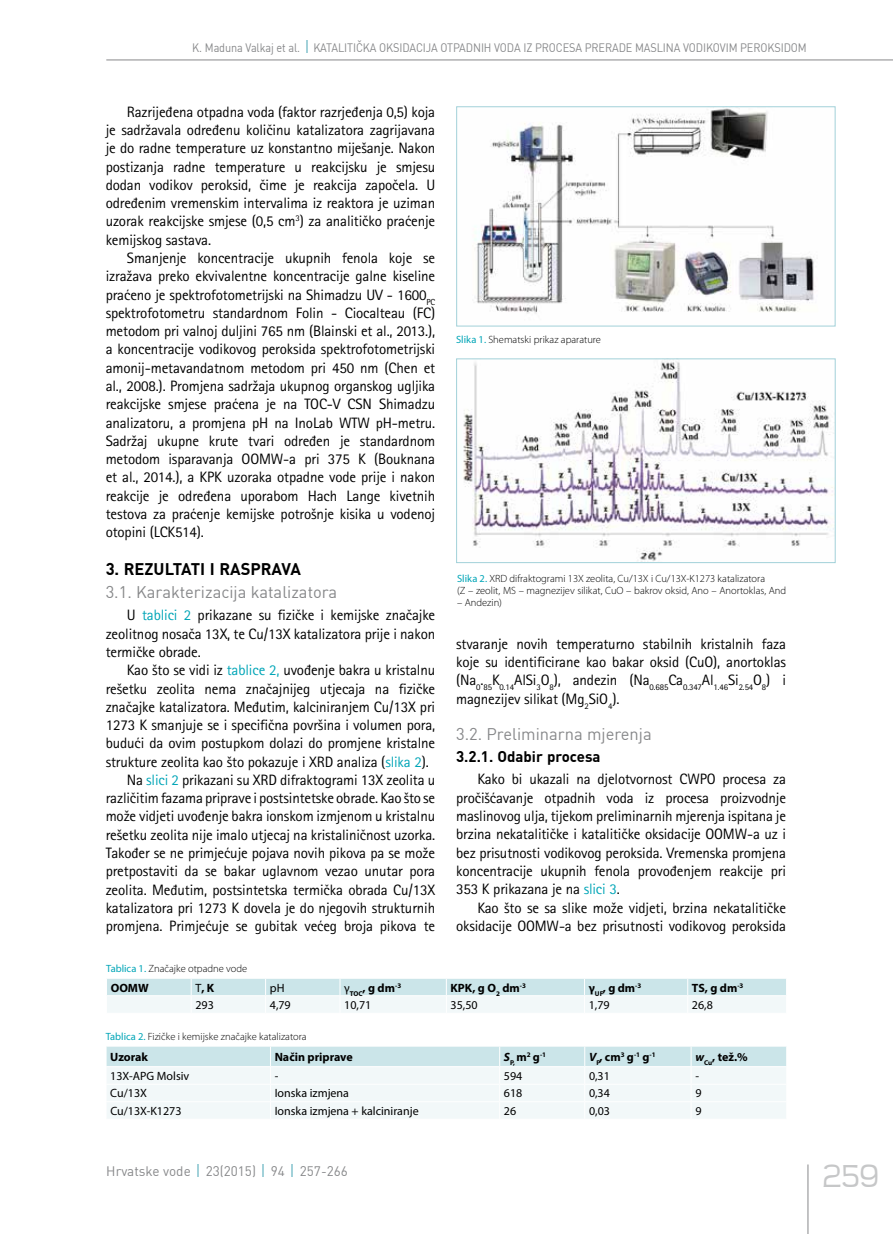
<style>
.page{position:relative;width:893px;height:1234px;background:#fff}
.page>*{position:absolute;margin:0;border:0;box-sizing:border-box;transform-origin:0 0}
.t1{font:300 36px "Teen";color:#c6c7c8}
.t2{font:16.5px "DIN";color:#87888a}
.t3{font:700 16.5px "DIN";color:#000}
.t4{font:15px/18.3px "Rotis Sans Serifklemy";letter-spacing:-.01em;color:#000;text-align:justify}
.t5{font:700 15px "DIN";color:#000}
.t6{font:13.5px "DIN";color:#87888a}
.t7{font:12px "Myriad Pro";color:#000}
.t8{font:12px "DIN";letter-spacing:-.01em;color:#87888a;scale:.91 1}
.t9{font:700 12px "Myriad Pro";color:#000}
.t10{font:300 10.5px/12px "Myriad Pro";color:#000}
.t11{font:700 7.05px "Myriad Pro";color:#000}
.s1{color:#00a5b7}
.s2{font-weight:400;color:#00a5b7}
.s3{font-weight:400}
.s4{font-style:italic;font-size:12px}
.s5{font-size:12px}
.s6{font-style:italic}
</style>
<div class="page">
<hr style="left:808px;top:1164px;width:1px;height:69px;background:#87888a">
<svg style="left:198px;top:1164px;width:1px;height:12px"></svg>
<svg style="left:263px;top:1164px;width:1px;height:12px"></svg>
<svg style="left:292px;top:1164px;width:1px;height:12px"></svg>
<hr style="left:106px;top:60px;width:787px;height:1px;background:#87888a">
<svg style="left:306px;top:40px;width:1px;height:13px"></svg>
<svg style="left:107px;top:978px;width:679px;height:35px"></svg>
<hr style="left:688px;top:1012px;width:99px;height:1px;background:#fff">
<img style="left:474px;top:108px;width:340px;height:206px">
<div style="left:456px;top:106px;width:379px;height:220px;border:1px solid #a2d1d9"></div>
<img style="left:463px;top:361px;width:371px;height:200px">
<div style="left:456px;top:358px;width:380px;height:205px;border:1px solid #a2d1d9"></div>
<svg style="left:106px;top:1046px;width:680px;height:72px"></svg>
<p class="t8" style="left:192px;top:39px;width:677px">K. Maduna Valkaj et al. Katalitička oksidacija otpad nih voda iz procesa prerad e maslina vodikovim peroksidom</p>
<p class="t4" style="left:106px;top:102px;width:331px;text-indent:21px">Razrijeđena otpadna voda (faktor razrjeđenja 0,5) koja je sadržavala određenu količinu katalizatora zagrijavana je do radne temperature uz konstantno miješanje. Nakon postizanja radne temperature u reakcijsku je smjesu dodan vodikov peroksid, čime je reakcija započela. U određenim vremenskim intervalima iz reaktora je uziman uzorak reakcijske smjese (0,5 cm<sup>3</sup>) za analitičko praćenje kemijskog sastava.</p>
<p class="t4" style="left:106px;top:248px;width:331px;text-indent:21px">Smanjenje koncentracije ukupnih fenola koje se izražava preko ekvivalentne koncentracije galne kiseline praćeno je spektrofotometrijski na Shimadzu UV - 1600<sub>PC </sub>spektrofotometru standardnom Folin - Ciocalteau (FC) metodom pri valnoj duljini 765 nm (Blainski et al., 2013.), a koncentracije vodikovog peroksida spektrofotometrijski amonij-metavandatnom metodom pri 450 nm (Chen et al., 2008.). Promjena sadržaja ukupnog organskog ugljika reakcijske smjese praćena je na TOC-V CSN Shimadzu analizatoru, a promjena pH na InoLab WTW pH-metru.<br>Sadržaj ukupne krute tvari određen je standardnom metodom isparavanja OOMW-a pri 375 K (Bouknana et al., 2014.), a KPK uzoraka otpadne vode prije i nakon reakcije je određena uporabom Hach Lange kivetnih testova za praćenje kemijske potrošnje kisika u vodenoj otopini (LCK514).</p>
<p class="t3" style="left:106px;top:558px;width:197px">3. REZULTATI I RASPRAVA</p>
<p class="t2" style="left:106px;top:580px;width:233px">3.1. Karakterizacija katalizatora</p>
<p class="t4" style="left:106px;top:606px;width:331px;text-indent:21px">U <span class="s1">tablici 2</span> prikazane su fizičke i kemijske značajke zeolitnog nosača 13X, te Cu/13X katalizatora prije i nakon termičke obrade.</p>
<p class="t4" style="left:127px;top:660px;width:310px">Kao što se vidi iz <span class="s1">tablice 2,</span> uvođenje bakra u kristalnu</p>
<p class="t4" style="left:106px;top:679px;width:331px">rešetku zeolita nema značajnijeg utjecaja na fizičke</p>
<p class="t4" style="left:106px;top:697px;width:331px">značajke katalizatora. Međutim, kalciniranjem Cu/13X pri</p>
<p class="t4" style="left:106px;top:715px;width:331px">1273 K smanjuje se i specifična površina i volumen pora,</p>
<p class="t4" style="left:106px;top:733px;width:331px">budući da ovim postupkom dolazi do promjene kristalne</p>
<p class="t4" style="left:106px;top:752px;width:325px">strukture zeolita kao što pokazuje i XRD analiza (<span class="s1">slika 2</span>).</p>
<p class="t4" style="left:127px;top:770px;width:310px">Na <span class="s1">slici 2</span> prikazani su XRD difraktogrami 13X zeolita u</p>
<p class="t4" style="left:106px;top:788px;width:331px">različitim fazama priprave i postsintetske obrade. Kao što se</p>
<p class="t4" style="left:106px;top:807px;width:331px">može vidjeti uvođenje bakra ionskom izmjenom u kristalnu</p>
<p class="t4" style="left:106px;top:825px;width:331px">rešetku zeolita nije imalo utjecaj na kristaliničnost uzorka.</p>
<p class="t4" style="left:106px;top:843px;width:331px">Također se ne primjećuje pojava novih pikova pa se može</p>
<p class="t4" style="left:106px;top:861px;width:331px">pretpostaviti da se bakar uglavnom vezao unutar pora</p>
<p class="t4" style="left:106px;top:880px;width:331px">zeolita. Međutim, postsintetska termička obrada Cu/13X</p>
<p class="t4" style="left:106px;top:898px;width:331px">katalizatora pri 1273 K dovela je do njegovih strukturnih</p>
<p class="t4" style="left:106px;top:916px;width:331px">promjena. Primjećuje se gubitak većeg broja pikova te</p>
<p class="t10" style="left:456px;top:333px;width:146px"><span class="s2">Slika 1.</span> Shematski prikaz aparature</p>
<p class="t10" style="left:457px;top:572px;width:331px"><span class="s2">Slika 2.</span> XRD difraktogrami 13X zeolita, Cu/13X i Cu/13X-K1273 katalizatora<br>(Z – zeolit, MS – magnezijev silikat, CuO – bakrov oksid, Ano – Anortoklas, And</p>
<p class="t10" style="left:457px;top:596px;width:46px">– Andezin)</p>
<p class="t4" style="left:456px;top:634px;width:331px">stvaranje novih temperaturno stabilnih kristalnih faza koje su identificirane kao bakar oksid (CuO), anortoklas (Na<sub>0</sub>.<sub>85</sub>K<sub>0.14</sub>AlSi<sub>3</sub>O<sub>8</sub>), andezin (Na<sub>0.685</sub>Ca<sub>0.347</sub>Al<sub>1.46</sub>Si<sub>2.54</sub>O<sub>8</sub>) i magnezijev silikat (Mg<sub>2</sub>SiO<sub>4</sub>).</p>
<p class="t2" style="left:456px;top:723px;width:197px">3.2. Preliminarna mjerenja</p>
<p class="t5" style="left:456px;top:745px;width:146px">3.2.1. Odabir procesa</p>
<p class="t4" style="left:456px;top:769px;width:331px;text-indent:21px">Kako bi ukazali na djelotvornost CWPO procesa za pročišćavanje otpadnih voda iz procesa proizvodnje maslinovog ulja, tijekom preliminarnih mjerenja ispitana je brzina nekatalitičke i katalitičke oksidacije OOMW-a uz i bez prisutnosti vodikovog peroksida. Vremenska promjena koncentracije ukupnih fenola provođenjem reakcije pri 353 K prikazana je na <span class="s1">slici 3</span>.</p>
<p class="t4" style="left:456px;top:898px;width:331px;text-align:right">Kao što se sa slike može vidjeti, brzina nekatalitičke oksidacije OOMW-a bez prisutnosti vodikovog peroksida</p>
<p class="t10" style="left:106px;top:962px;width:143px"><span class="s2">Tablica 1.</span> Značajke otpadne vode</p>
<p class="t9" style="left:111px;top:979px;width:40px">OOMW</p>
<p class="t9" style="left:195px;top:979px;width:20px"><span class="s3">T</span>, K</p>
<p class="t7" style="left:270px;top:979px;width:16px">pH</p>
<p class="t11" style="left:344px;top:988px;width:58px"><sup>γ</sup>TOC<sup>,</sup> <sup>g</sup> <sup>dm</sup>-3</p>
<p class="t9" style="left:451px;top:979px;width:77px">KPK, g O<sub>2</sub> dm<sup>-3</sup></p>
<p class="t9" style="left:589px;top:979px;width:54px">γ<sub>UF</sub>, g dm<sup>-3</sup></p>
<p class="t9" style="left:692px;top:979px;width:53px">TS, g dm<sup>-3</sup></p>
<p class="t7" style="left:195px;top:997px;width:20px">293</p>
<p class="t7" style="left:270px;top:997px;width:22px">4,79</p>
<p class="t7" style="left:344px;top:997px;width:29px">10,71</p>
<p class="t7" style="left:451px;top:997px;width:29px">35,50</p>
<p class="t7" style="left:589px;top:997px;width:22px">1,79</p>
<p class="t7" style="left:692px;top:997px;width:22px">26,8</p>
<p class="t10" style="left:106px;top:1029px;width:202px"><span class="s2">Tablica 2.</span> Fizičke i kemijske značajke katalizatora</p>
<p class="t9" style="left:110px;top:1048px;width:39px">Uzorak</p>
<p class="t9" style="left:275px;top:1048px;width:80px">Način priprave</p>
<p class="t11" style="left:504px;top:1049px;width:44px"><span class="s4">S</span>P, <span class="s5">m</span>2 <span class="s5">g</span>-1</p>
<p class="t11" style="left:589px;top:1049px;width:68px"><span class="s4">V</span>P<span class="s5">, cm</span>3 <span class="s5">g</span>-1 <span class="s5">g</span>-1</p>
<p class="t9" style="left:695px;top:1048px;width:54px"><span class="s6">w</span><sub>Cu</sub>, tež.%</p>
<p class="t7" style="left:110px;top:1068px;width:81px">13X-APG Molsiv</p>
<p class="t7" style="left:275px;top:1068px;width:5px">-</p>
<p class="t7" style="left:504px;top:1068px;width:20px">594</p>
<p class="t7" style="left:589px;top:1068px;width:22px">0,31</p>
<p class="t7" style="left:695px;top:1068px;width:5px">-</p>
<p class="t7" style="left:110px;top:1085px;width:38px">Cu/13X</p>
<p class="t7" style="left:275px;top:1085px;width:76px">Ionska izmjena</p>
<p class="t7" style="left:504px;top:1085px;width:20px">618</p>
<p class="t7" style="left:589px;top:1085px;width:22px">0,34</p>
<p class="t7" style="left:695px;top:1085px;width:8px">9</p>
<p class="t7" style="left:110px;top:1103px;width:73px">Cu/13X-K1273</p>
<p class="t7" style="left:275px;top:1103px;width:145px">Ionska izmjena + kalciniranje</p>
<p class="t7" style="left:504px;top:1103px;width:14px">26</p>
<p class="t7" style="left:589px;top:1103px;width:22px">0,03</p>
<p class="t7" style="left:695px;top:1103px;width:8px">9</p>
<p class="t6" style="left:106px;top:1161px;width:243px">Hrvatske vode 23(2015) 94 257-266</p>
<h1 class="t1" style="left:821px;top:1156px;width:60px">259</h1>
</div>
